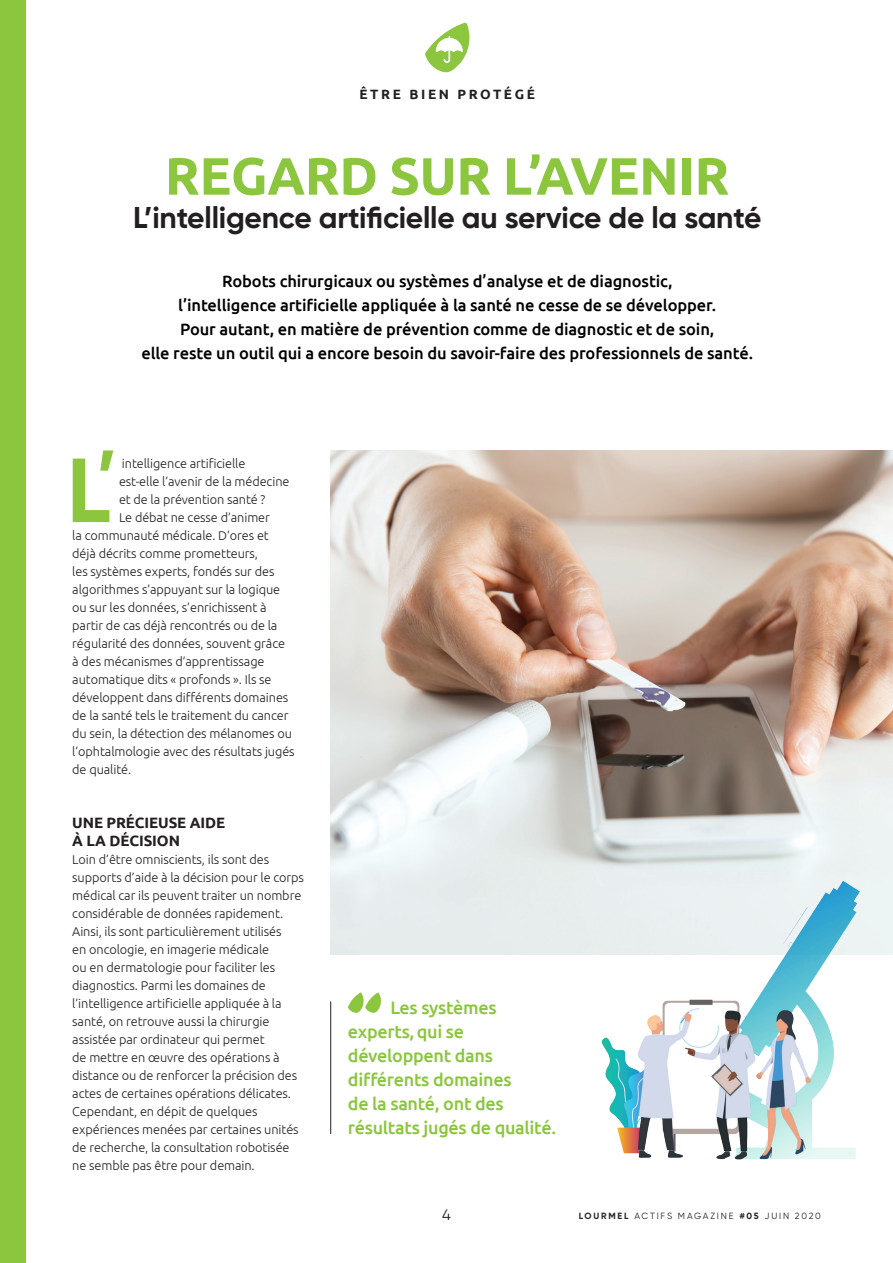
<style>
.page{position:relative;width:893px;height:1263px;background:#fff}
.page>*{position:absolute;margin:0;border:0;box-sizing:border-box;transform-origin:0 0}
.t1{font:700 90.6px "Gilroy";color:#8bc63e}
.Titres{font:700 52.5px "Ubuntu";letter-spacing:-.01em;color:#8bc63e}
.Sous_titres{font:700 30px "Gilroy";letter-spacing:-.01em;color:#231f20}
.t2{font:500 18px/24px "Ubuntu";letter-spacing:-.015em;color:#8bc63e}
.Chapô{font:500 16.5px/24px "Ubuntu";letter-spacing:-.005em;color:#000;text-align:center}
.t3{font:700 15px/18px "Ubuntu";letter-spacing:-.005em;color:#231f20}
.t4{font:15px "Gilroy";color:#231f20}
.t5{font:700 13.5px "Ubuntu";letter-spacing:.195em;color:#231f20}
.t6{font:300 12.75px/18px "Ubuntu";letter-spacing:-.005em;color:#231f20}
.t7{font:9px "Gilroy";letter-spacing:.2em;color:#231f20}
.s1{font-weight:700}
</style>
<div class="page">
<svg style="left:425px;top:23px;width:44px;height:49px"></svg>
<svg style="left:100px;top:450px;width:13px;height:21px"></svg>
<img style="left:330px;top:450px;width:563px;height:504px">
<hr style="left:330px;top:1001px;width:1px;height:133px;background:#231f20">
<svg style="left:348px;top:992px;width:33px;height:21px"></svg>
<img style="left:561px;top:850px;width:332px;height:310px">
<div style="left:0;top:0;width:26px;height:1263px;background:#8bc63e"></div>
<p class="t5" style="left:360px;top:86px;width:177px">ÊTRE BIEN PROTÉGÉ</p>
<p class="Titres" style="left:165px;top:144px;width:566px">REGARD SUR L’AVENIR</p>
<p class="Sous_titres" style="left:133px;top:199px;width:630px">L’intelligence artificielle au service de la santé</p>
<p class="Chapô" style="left:141px;top:269px;width:613px">Robots chirurgicaux ou systèmes d’analyse et de diagnostic,<br>l’intelligence artificielle appliquée à la santé ne cesse de se développer.<br>Pour autant, en matière de prévention comme de diagnostic et de soin,<br>elle reste un outil qui a encore besoin du savoir-faire des professionnels de santé.</p>
<p class="t1" style="left:67px;top:434px;width:45px">L</p>
<p class="t6" style="left:122px;top:454px;width:125px">intelligence artificielle</p>
<p class="t6" style="left:119px;top:472px;width:172px">est-elle l’avenir de la médecine</p>
<p class="t6" style="left:119px;top:490px;width:148px">et de la prévention santé ?</p>
<p class="t6" style="left:119px;top:508px;width:152px">Le débat ne cesse d’animer</p>
<p class="t6" style="left:72px;top:526px;width:198px">la communauté médicale. D’ores et</p>
<p class="t6" style="left:72px;top:544px;width:187px">déjà décrits comme prometteurs,</p>
<p class="t6" style="left:72px;top:562px;width:204px">les systèmes experts, fondés sur des</p>
<p class="t6" style="left:72px;top:580px;width:209px">algorithmes s’appuyant sur la logique</p>
<p class="t6" style="left:72px;top:598px;width:196px">ou sur les données, s’enrichissent à</p>
<p class="t6" style="left:72px;top:616px;width:207px">partir de cas déjà rencontrés ou de la</p>
<p class="t6" style="left:72px;top:634px;width:214px">régularité des données, souvent grâce</p>
<p class="t6" style="left:72px;top:652px;width:194px">à des mécanismes d’apprentissage</p>
<p class="t6" style="left:72px;top:670px;width:201px">automatique dits « profonds ». Ils se</p>
<p class="t6" style="left:72px;top:688px;width:218px">développent dans différents domaines</p>
<p class="t6" style="left:72px;top:706px;width:218px">de la santé tels le traitement du cancer</p>
<p class="t6" style="left:72px;top:724px;width:221px">du sein, la détection des mélanomes ou</p>
<p class="t6" style="left:72px;top:742px;width:224px">l’ophtalmologie avec des résultats jugés</p>
<p class="t6" style="left:72px;top:760px;width:60px">de qualité.</p>
<p class="t3" style="left:72px;top:813px;width:154px">UNE PRÉCIEUSE AIDE<br>À LA DÉCISION</p>
<p class="t6" style="left:72px;top:850px;width:233px">Loin d’être omniscients, ils sont des supports d’aide à la décision pour le corps médical car ils peuvent traiter un nombre considérable de données rapidement.<br>Ainsi, ils sont particulièrement utilisés<br>en oncologie, en imagerie médicale<br>ou en dermatologie pour faciliter les diagnostics. Parmi les domaines de l’intelligence artificielle appliquée à la santé, on retrouve aussi la chirurgie assistée par ordinateur qui permet<br>de mettre en œuvre des opérations à distance ou de renforcer la précision des actes de certaines opérations délicates.<br>Cependant, en dépit de quelques expériences menées par certaines unités de recherche, la consultation robotisée ne semble pas être pour demain.</p>
<p class="t2" style="left:348px;top:995px;width:210px;text-indent:43px">Les systèmes experts,qui se développent dans différents domaines<br>de la santé, ont des résultats jugés de qualité.</p>
<p class="t4" style="left:442px;top:1206px;width:10px">4</p>
<p class="t7" style="left:579px;top:1210px;width:243px"><span class="s1">LOURMEL</span> ACTIFS MAGAZINE <span class="s1">#05</span> JUIN 2020</p>
</div>
